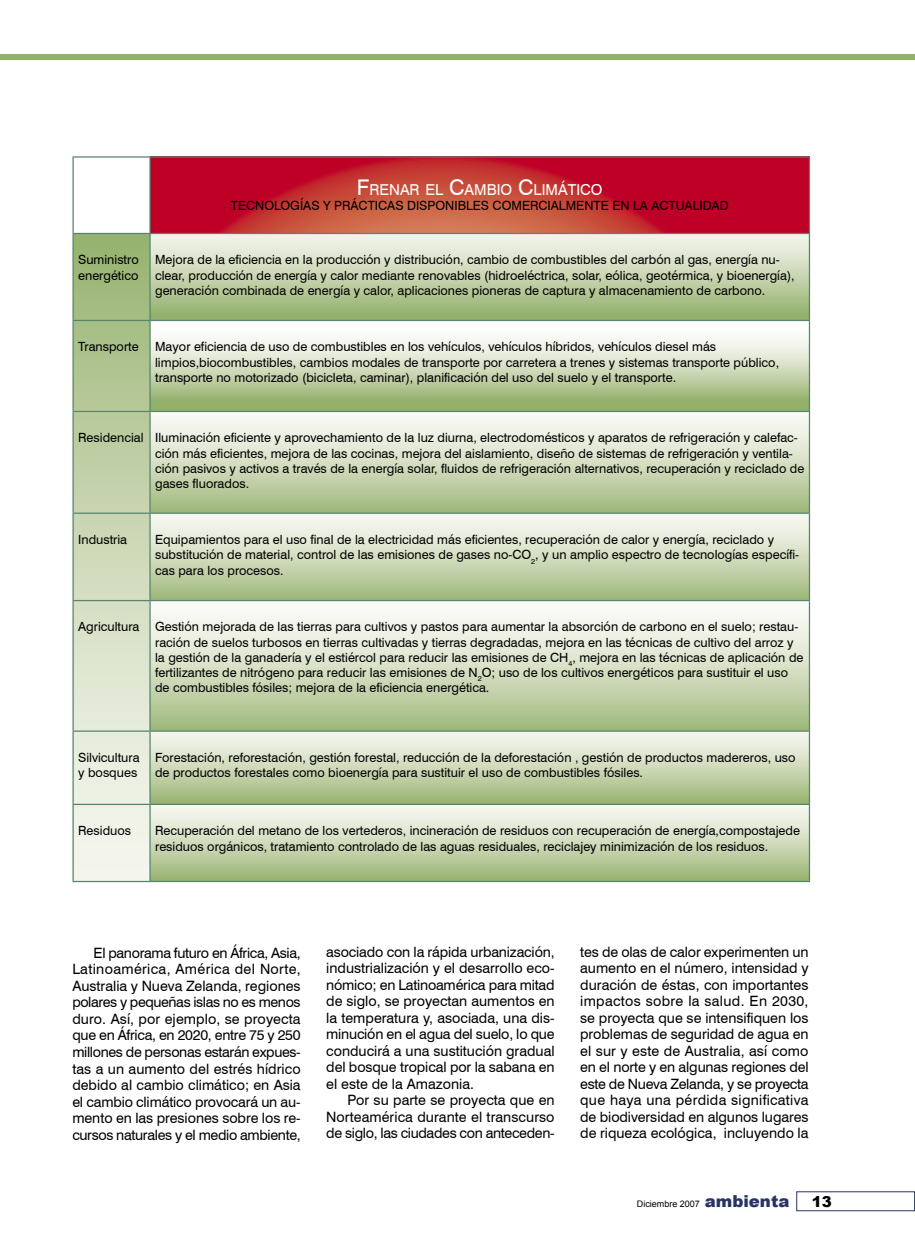
<style>
.page{position:relative;width:915px;height:1255px;background:#fff}
.page>*{position:absolute;margin:0;border:0;box-sizing:border-box;transform-origin:0 0}
.Texto{font:15.15px "Swiss 721 BT";color:#fff}
.t1{font:900 15px "Arial";color:#000}
.Texto_general{font:14.25px/16.5px "Swiss 721 BT";letter-spacing:-.005em;color:#000;text-align:justify}
.Texto-2{font:12.75px/15.1px "Swiss 721 BT";color:#000}
.t2{font:9px "Arial";color:#000}
.s1{font-size:21.6px}
.s2{font-weight:900;font-size:16.5px;color:#283366}
</style>
<div class="page">
<div style="left:0;top:54px;width:914px;height:6px;background:#92b06a"></div>
<svg style="left:151px;top:158px;width:657px;height:75px;background:#c22330"></svg>
<svg style="left:74px;top:234px;width:75px;height:646px;background:#cbd7b6"></svg>
<div style="left:150px;top:233px;width:659px;height:87px;background:linear-gradient(to bottom,#faf9f4,#91ae68)"></div>
<div style="left:150px;top:320px;width:659px;height:91px;background:linear-gradient(to bottom,#fff,#8fad65)"></div>
<div style="left:150px;top:411px;width:659px;height:102px;background:linear-gradient(to bottom,#fff,#a4bb7f)"></div>
<div style="left:150px;top:513px;width:659px;height:87px;background:linear-gradient(to bottom,#fffefd,#a2ba7d)"></div>
<div style="left:150px;top:600px;width:659px;height:131px;background:linear-gradient(to bottom,#fff,#a5bc81)"></div>
<div style="left:150px;top:731px;width:659px;height:73px;background:linear-gradient(to bottom,#fdfcf9,#9bb575)"></div>
<div style="left:150px;top:804px;width:659px;height:77px;background:linear-gradient(to bottom,#fffefd,#9cb575)"></div>
<hr style="left:72px;top:156px;width:78px;height:2px;background:#57856e">
<hr style="left:72px;top:158px;width:2px;height:75px;background:#57856e">
<hr style="left:150px;top:156px;width:659px;height:2px;background:#57856e">
<hr style="left:149px;top:158px;width:2px;height:75px;background:#57856e">
<hr style="left:808px;top:158px;width:1px;height:75px;background:#57856e">
<hr style="left:72px;top:233px;width:78px;height:1px;background:#57856e">
<hr style="left:72px;top:234px;width:2px;height:86px;background:#57856e">
<hr style="left:150px;top:233px;width:659px;height:1px;background:#57856e">
<hr style="left:149px;top:234px;width:2px;height:86px;background:#57856e">
<hr style="left:808px;top:234px;width:1px;height:86px;background:#57856e">
<hr style="left:72px;top:320px;width:78px;height:1px;background:#57856e">
<hr style="left:72px;top:321px;width:2px;height:90px;background:#57856e">
<hr style="left:150px;top:320px;width:659px;height:1px;background:#57856e">
<hr style="left:149px;top:321px;width:2px;height:90px;background:#57856e">
<hr style="left:808px;top:321px;width:1px;height:90px;background:#57856e">
<hr style="left:72px;top:411px;width:78px;height:1px;background:#57856e">
<hr style="left:72px;top:412px;width:2px;height:100px;background:#57856e">
<hr style="left:150px;top:411px;width:659px;height:1px;background:#57856e">
<hr style="left:149px;top:412px;width:2px;height:100px;background:#57856e">
<hr style="left:808px;top:412px;width:1px;height:100px;background:#57856e">
<hr style="left:72px;top:512px;width:78px;height:2px;background:#57856e">
<hr style="left:72px;top:514px;width:2px;height:86px;background:#57856e">
<hr style="left:150px;top:512px;width:659px;height:2px;background:#57856e">
<hr style="left:149px;top:514px;width:2px;height:86px;background:#57856e">
<hr style="left:808px;top:514px;width:1px;height:86px;background:#57856e">
<hr style="left:72px;top:600px;width:78px;height:1px;background:#57856e">
<hr style="left:72px;top:601px;width:2px;height:129px;background:#57856e">
<hr style="left:150px;top:600px;width:659px;height:1px;background:#57856e">
<hr style="left:149px;top:601px;width:2px;height:129px;background:#57856e">
<hr style="left:808px;top:601px;width:1px;height:129px;background:#57856e">
<hr style="left:72px;top:730px;width:78px;height:1px;background:#57856e">
<hr style="left:72px;top:731px;width:2px;height:72px;background:#57856e">
<hr style="left:150px;top:730px;width:659px;height:1px;background:#57856e">
<hr style="left:149px;top:731px;width:2px;height:72px;background:#57856e">
<hr style="left:808px;top:731px;width:1px;height:72px;background:#57856e">
<hr style="left:72px;top:803px;width:78px;height:2px;background:#57856e">
<hr style="left:72px;top:805px;width:2px;height:75px;background:#57856e">
<hr style="left:150px;top:803px;width:659px;height:2px;background:#57856e">
<hr style="left:149px;top:805px;width:2px;height:75px;background:#57856e">
<hr style="left:808px;top:805px;width:1px;height:75px;background:#57856e">
<hr style="left:72px;top:880px;width:78px;height:2px;background:#57856e">
<hr style="left:150px;top:880px;width:659px;height:2px;background:#57856e">
<p class="Texto" style="left:357px;top:180px;width:247px"><span class="s1">F</span>RENAR EL <span class="s1">C</span>AMBIO <span class="s1">C</span>LIMÁTICO</p>
<p class="Texto-2" style="left:231px;top:198px;width:499px">TECNOLOGÍAS Y PRÁCTICAS DISPONIBLES COMERCIALMENTE EN LA ACTUALIDAD</p>
<p class="Texto-2" style="left:78px;top:252px;width:62px">Suministro energético</p>
<p class="Texto-2" style="left:155px;top:252px;width:641px">Mejora de la eficiencia en la producción y distribución, cambio de combustibles del carbón al gas, energía nu&shy;clear, producción de energía y calor mediante renovables (hidroeléctrica, solar, eólica, geotérmica, y bioenergía), generación combinada de energía y calor, aplicaciones pioneras de captura y almacenamiento de carbono.</p>
<p class="Texto-2" style="left:78px;top:339px;width:62px">Transporte</p>
<p class="Texto-2" style="left:155px;top:339px;width:625px">Mayor eficiencia de uso de combustibles en los vehículos, vehículos híbridos, vehículos diesel más limpios,biocombustibles, cambios modales de transporte por carretera a trenes y sistemas transporte público, transporte no motorizado (bicicleta, caminar), planificación del uso del suelo y el transporte.</p>
<p class="Texto-2" style="left:78px;top:430px;width:67px">Residencial</p>
<p class="Texto-2" style="left:155px;top:430px;width:650px">Iluminación eficiente y aprovechamiento de la luz diurna, electrodomésticos y aparatos de refrigeración y calefac&shy;ción más eficientes, mejora de las cocinas, mejora del aislamiento, diseño de sistemas de refrigeración y ventila&shy;ción pasivos y activos a través de la energía solar, fluidos de refrigeración alternativos, recuperación y reciclado de gases fluorados.</p>
<p class="Texto-2" style="left:78px;top:532px;width:50px">Industria</p>
<p class="Texto-2" style="left:155px;top:532px;width:645px">Equipamientos para el uso final de la electricidad más eficientes, recuperación de calor y energía, reciclado y substitución de material, control de las emisiones de gases no-CO<sub>2</sub>, y un amplio espectro de tecnologías específi&shy;cas para los procesos.</p>
<p class="Texto-2" style="left:78px;top:619px;width:63px">Agricultura</p>
<p class="Texto-2" style="left:155px;top:619px;width:649px">Gestión mejorada de las tierras para cultivos y pastos para aumentar la absorción de carbono en el suelo; restau&shy;ración de suelos turbosos en tierras cultivadas y tierras degradadas, mejora en las técnicas de cultivo del arroz y la gestión de la ganadería y el estiércol para reducir las emisiones de CH<sub>4</sub>, mejora en las técnicas de aplicación de fertilizantes de nitrógeno para reducir las emisiones de N<sub>2</sub>O; uso de los cultivos energéticos para sustituir el uso de combustibles fósiles; mejora de la eficiencia energética.</p>
<p class="Texto-2" style="left:78px;top:749px;width:63px">Silvicultura y bosques</p>
<p class="Texto-2" style="left:155px;top:749px;width:641px">Forestación, reforestación, gestión forestal, reducción de la deforestación , gestión de productos madereros, uso de productos forestales como bioenergía para sustituir el uso de combustibles fósiles.</p>
<p class="Texto-2" style="left:78px;top:823px;width:54px">Residuos</p>
<p class="Texto-2" style="left:155px;top:823px;width:646px">Recuperación del metano de los vertederos, incineración de residuos con recuperación de energía,compostajede residuos orgánicos, tratamiento controlado de las aguas residuales, reciclajey minimización de los residuos.</p>
<p class="Texto_general" style="left:72px;top:944px;width:230px;text-indent:21px">El panorama futuro en África, Asia, Latinoamérica, América del Norte, Australia y Nueva Zelanda, regiones polares y pequeñas islas no es menos duro. Así, por ejemplo, se proyecta que en África, en 2020, entre 75 y 250 millones de personas estarán expues&shy;tas a un aumento del estrés hídrico debido al cambio climático; en Asia el cambio climático provocará un au&shy;mento en las presiones sobre los re&shy;cursos naturales y el medio ambiente,</p>
<p class="Texto_general" style="left:326px;top:943px;width:230px">asociado con la rápida urbanización, industrialización y el desarrollo eco&shy;nómico; en Latinoamérica para mitad de siglo, se proyectan aumentos en la temperatura y, asociada, una dis&shy;minución en el agua del suelo, lo que conducirá a una sustitución gradual del bosque tropical por la sabana en el este de la Amazonia.</p>
<p class="Texto_general" style="left:326px;top:1091px;width:230px;text-indent:21px">Por su parte se proyecta que en Norteamérica durante el transcurso de siglo, las ciudades con anteceden-</p>
<p class="Texto_general" style="left:580px;top:943px;width:230px">tes de olas de calor experimenten un aumento en el número, intensidad y duración de éstas, con importantes impactos sobre la salud. En 2030, se proyecta que se intensifiquen los problemas de seguridad de agua en el sur y este de Australia, así como en el norte y en algunas regiones del este de Nueva Zelanda, y se proyecta que haya una pérdida significativa de biodiversidad en algunos lugares de riqueza ecológica, incluyendo la</p>
<p class="t2" style="left:636px;top:1197px;width:154px">Diciembre 2007 <span class="s2">ambienta</span></p>
<p class="t1" style="left:811px;top:1190px;width:22px">13</p>
</div>
